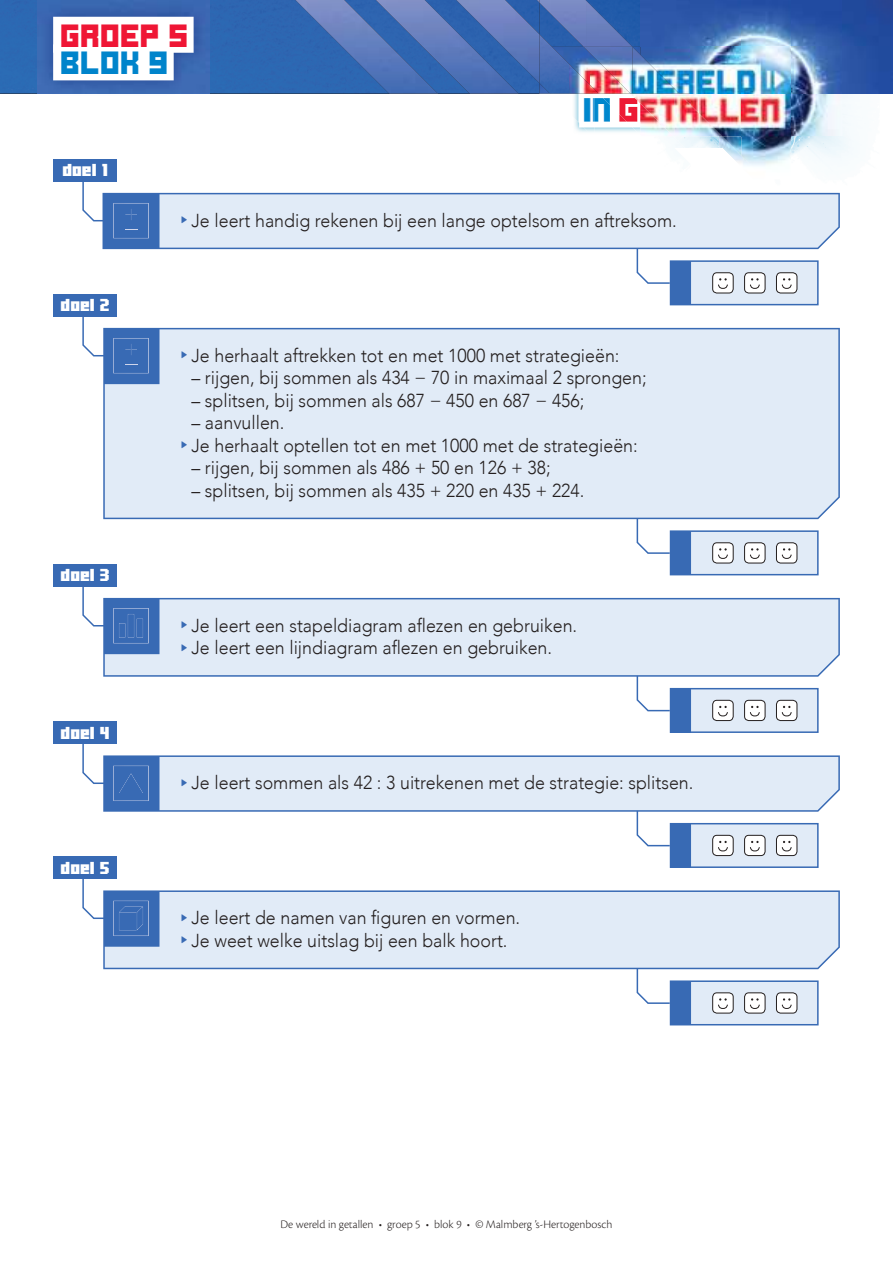
<style>
.page{position:relative;width:893px;height:1263px;background:#fff}
.page>*{position:absolute;margin:0;border:0;box-sizing:border-box;transform-origin:0 0}
.t1{font:300 18.75px/22.5px "Avenir";color:#241f1f;scale:.95 1}
.t2{font:300 12px "Cronos Pro";color:#241f1f}
.t3{font:6px "Minercraftory";letter-spacing:.02em;color:#fff}
.t4{font:5.55px "Ode to Idle Gaming";letter-spacing:.04em;color:#ef1635}
.t5{font:5.55px "Ode to Idle Gaming";color:#0084cb}
</style>
<div class="page">
<div style="left:0;top:0;width:539px;height:94px;background:#2c68b2"></div>
<img style="left:518px;top:0;width:21px;height:83px">
<img style="left:438px;top:0;width:80px;height:94px">
<img style="left:295px;top:0;width:143px;height:94px">
<img style="left:37px;top:1px;width:173px;height:93px">
<div style="left:53px;top:17px;width:141px;height:36px;background:#fff"></div>
<div style="left:53px;top:44px;width:121px;height:36px;background:#fff"></div>
<img style="left:569px;top:0;width:324px;height:136px">
<img style="left:764px;top:136px;width:87px;height:12px">
<img style="left:639px;top:94px;width:80px;height:42px">
<img style="left:683px;top:136px;width:81px;height:12px">
<img style="left:539px;top:0;width:93px;height:47px">
<img style="left:586px;top:47px;width:93px;height:47px">
<img style="left:569px;top:94px;width:70px;height:42px">
<img style="left:539px;top:34px;width:30px;height:60px">
<img style="left:569px;top:64px;width:30px;height:30px">
<img style="left:569px;top:115px;width:24px;height:21px">
<svg style="left:433px;top:519px;width:407px;height:79px"></svg>
<div style="left:670px;top:531px;width:148px;height:44px;background:#e1ebf7"></div>
<div style="left:670px;top:530px;width:149px;height:45px;border:2px solid #386ab4"></div>
<div style="left:776px;top:543px;width:21px;height:20px;background:#fff;border-radius:4px"></div>
<div style="left:776px;top:542px;width:21px;height:21px;border:1px solid #241f1f;border-radius:4px"></div>
<svg style="left:782px;top:548px;width:10px;height:11px"></svg>
<div style="left:745px;top:543px;width:20px;height:20px;background:#fff;border-radius:4px"></div>
<div style="left:744px;top:542px;width:21px;height:21px;border:1px solid #241f1f;border-radius:4px"></div>
<svg style="left:750px;top:548px;width:10px;height:11px"></svg>
<div style="left:713px;top:543px;width:20px;height:20px;background:#fff;border-radius:4px"></div>
<div style="left:712px;top:542px;width:22px;height:21px;border:1px solid #241f1f;border-radius:4px"></div>
<svg style="left:718px;top:548px;width:10px;height:11px"></svg>
<svg style="left:636px;top:519px;width:55px;height:56px"></svg>
<div style="left:670px;top:689px;width:148px;height:43px;background:#e1ebf7"></div>
<div style="left:670px;top:688px;width:149px;height:45px;border:2px solid #386ab4"></div>
<div style="left:776px;top:700px;width:21px;height:20px;background:#fff;border-radius:4px"></div>
<div style="left:776px;top:700px;width:21px;height:21px;border:1px solid #241f1f;border-radius:4px"></div>
<svg style="left:782px;top:706px;width:10px;height:11px"></svg>
<div style="left:745px;top:700px;width:20px;height:20px;background:#fff;border-radius:4px"></div>
<div style="left:744px;top:700px;width:21px;height:21px;border:1px solid #241f1f;border-radius:4px"></div>
<svg style="left:750px;top:706px;width:10px;height:11px"></svg>
<div style="left:713px;top:700px;width:20px;height:20px;background:#fff;border-radius:4px"></div>
<div style="left:712px;top:700px;width:22px;height:21px;border:1px solid #241f1f;border-radius:4px"></div>
<svg style="left:718px;top:706px;width:10px;height:11px"></svg>
<svg style="left:636px;top:677px;width:55px;height:55px"></svg>
<div style="left:670px;top:823px;width:149px;height:45px;border:2px solid #386ab4"></div>
<div style="left:670px;top:981px;width:148px;height:44px;background:#e1ebf7"></div>
<div style="left:670px;top:980px;width:149px;height:45px;border:2px solid #386ab4"></div>
<div style="left:776px;top:993px;width:21px;height:20px;background:#fff;border-radius:4px"></div>
<div style="left:776px;top:992px;width:21px;height:21px;border:1px solid #241f1f;border-radius:4px"></div>
<svg style="left:782px;top:998px;width:10px;height:11px"></svg>
<div style="left:745px;top:993px;width:20px;height:20px;background:#fff;border-radius:4px"></div>
<div style="left:744px;top:992px;width:21px;height:21px;border:1px solid #241f1f;border-radius:4px"></div>
<svg style="left:750px;top:998px;width:10px;height:11px"></svg>
<div style="left:713px;top:993px;width:20px;height:20px;background:#fff;border-radius:4px"></div>
<div style="left:712px;top:992px;width:22px;height:21px;border:1px solid #241f1f;border-radius:4px"></div>
<svg style="left:718px;top:998px;width:10px;height:11px"></svg>
<svg style="left:636px;top:969px;width:55px;height:56px"></svg>
<div style="left:103px;top:890px;width:737px;height:79px;background:#e1ebf7"></div>
<div style="left:53px;top:857px;width:64px;height:22px;background:#386ab4"></div>
<svg style="left:82px;top:879px;width:77px;height:68px"></svg>
<div style="left:53px;top:722px;width:64px;height:22px;background:#386ab4"></div>
<div style="left:103px;top:598px;width:737px;height:79px;background:#e1ebf7"></div>
<div style="left:53px;top:564px;width:64px;height:23px;background:#386ab4"></div>
<svg style="left:82px;top:587px;width:77px;height:67px"></svg>
<div style="left:103px;top:384px;width:737px;height:135px;background:#e1ebf7"></div>
<div style="left:53px;top:294px;width:64px;height:23px;background:#386ab4"></div>
<div style="left:53px;top:159px;width:64px;height:23px;background:#386ab4"></div>
<svg style="left:182px;top:914px;width:5px;height:7px"></svg>
<svg style="left:182px;top:936px;width:5px;height:7px"></svg>
<svg style="left:82px;top:744px;width:758px;height:123px"></svg>
<svg style="left:182px;top:621px;width:5px;height:7px"></svg>
<svg style="left:182px;top:644px;width:5px;height:7px"></svg>
<svg style="left:182px;top:441px;width:5px;height:7px"></svg>
<svg style="left:82px;top:148px;width:768px;height:236px"></svg>
<p class="t4" style="left:62px;top:41px;width:101px">GROEP</p>
<p class="t4" style="left:170px;top:41px;width:21px">5</p>
<p class="t5" style="left:62px;top:69px;width:81px">BLOK</p>
<p class="t5" style="left:150px;top:69px;width:21px">9</p>
<p class="t3" style="left:62px;top:171px;width:47px">doel 1</p>
<p class="t3" style="left:61px;top:306px;width:50px">doel 2</p>
<p class="t3" style="left:61px;top:576px;width:50px">doel 3</p>
<p class="t3" style="left:61px;top:733px;width:50px">doel 4</p>
<p class="t3" style="left:61px;top:868px;width:50px">doel 5</p>
<p class="t1" style="left:191px;top:209px;width:513px">Je leert handig rekenen bij een lange optelsom en aftreksom.</p>
<p class="t1" style="left:191px;top:344px;width:452px">Je herhaalt aftrekken tot en met 1000 met strategieën:</p>
<p class="t1" style="left:191px;top:366px;width:481px">– rijgen, bij sommen als 434 − 70 in maximaal 2 sprongen;</p>
<p class="t1" style="left:191px;top:389px;width:415px">– splitsen, bij sommen als 687 − 450 en 687 − 456;</p>
<p class="t1" style="left:191px;top:411px;width:471px">– aanvullen.<br>Je herhaalt optellen tot en met 1000 met de strategieën:</p>
<p class="t1" style="left:191px;top:456px;width:380px">– rijgen, bij sommen als 486 + 50 en 126 + 38;</p>
<p class="t1" style="left:191px;top:479px;width:415px">– splitsen, bij sommen als 435 + 220 en 435 + 224.</p>
<p class="t1" style="left:191px;top:614px;width:408px">Je leert een stapeldiagram aflezen en gebruiken.<br>Je leert een lijndiagram aflezen en gebruiken.</p>
<p class="t1" style="left:191px;top:771px;width:530px">Je leert sommen als 42 : 3 uitrekenen met de strategie: splitsen.</p>
<p class="t1" style="left:191px;top:906px;width:348px">Je leert de namen van figuren en vormen.<br>Je weet welke uitslag bij een balk hoort.</p>
<p class="t2" style="left:280px;top:1219px;width:334px">De wereld in getallen • groep 5 • blok 9 • © Malmberg ’s-Hertogenbosch</p>
</div>
